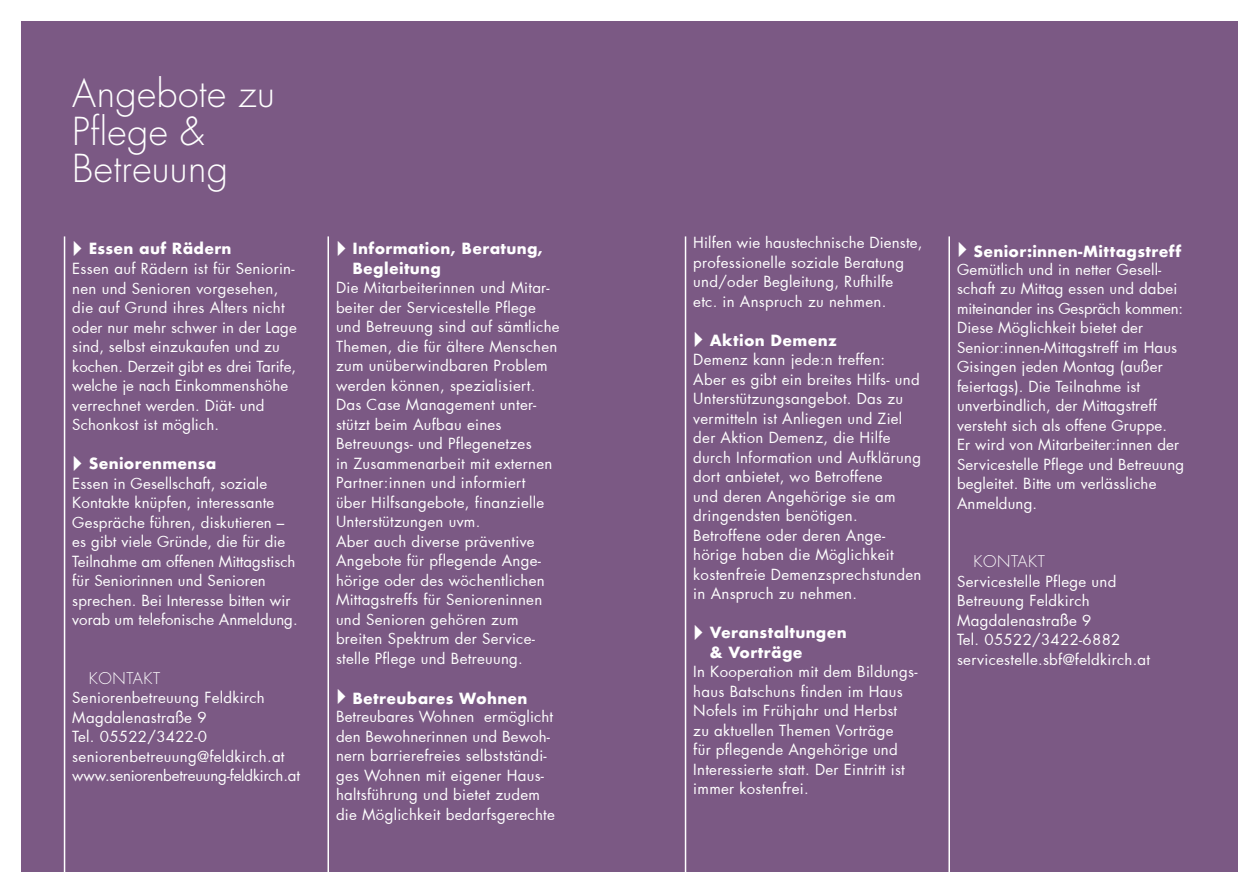
<style>
.page{position:relative;width:1259px;height:893px;background:#fff}
.page>*{position:absolute;margin:0;border:0;box-sizing:border-box;transform-origin:0 0}
.t1{font:300 37.5px/37.5px "Futura";letter-spacing:.01em;color:#fff}
.t2{font:300 15.75px "Futura";letter-spacing:.04em;color:#fff}
.t3{font:15px/19.5px "Futura";letter-spacing:.02em;color:#fff}
.t4{font:700 15px/19.5px "Futura";letter-spacing:.02em;color:#fff}
</style>
<div class="page">
<div style="left:21px;top:21px;width:1216px;height:851px;background:#7b5984"></div>
<hr style="left:685px;top:236px;width:1px;height:657px;background:#fff">
<hr style="left:948px;top:236px;width:2px;height:657px;background:#fff">
<hr style="left:64px;top:236px;width:1px;height:657px;background:#fff">
<hr style="left:327px;top:236px;width:2px;height:657px;background:#fff">
<h1 class="t1" style="left:72px;top:76px;width:204px">Angebote zu<br>Pflege &amp;<br>Betreuung</h1>
<p class="t4" style="left:89px;top:239px;width:144px">Essen auf Rädern</p>
<p class="t3" style="left:72px;top:259px;width:226px">Essen auf Rädern ist für Seniorin&shy;nen und Senioren vorgesehen, die auf Grund ihres Alters nicht oder nur mehr schwer in der Lage sind, selbst einzukaufen und zu kochen. Derzeit gibt es drei Tarife, welche je nach Einkommenshöhe verrechnet werden. Diät- und<br>Schonkost ist möglich.</p>
<p class="t4" style="left:89px;top:454px;width:129px">Seniorenmensa</p>
<p class="t3" style="left:72px;top:473px;width:227px">Essen in Gesellschaft, soziale Kontakte knüpfen, interessante Gespräche führen, diskutieren – es gibt viele Gründe, die für die Teilnahme am offenen Mittagstisch für Seniorinnen und Senioren sprechen. Bei Interesse bitten wir vorab um telefonische Anmeldung.</p>
<p class="t2" style="left:89px;top:668px;width:73px">KONTAKT</p>
<p class="t3" style="left:72px;top:688px;width:229px">Seniorenbetreuung Feldkirch<br>Magdalenastraße 9<br>Tel. 05522/3422-0 seniorenbetreuung@feldkirch.at www.seniorenbetreuung-feldkirch.at</p>
<p class="t4" style="left:352px;top:239px;width:192px">Information, Beratung,<br>Begleitung</p>
<p class="t3" style="left:336px;top:278px;width:225px">Die Mitarbeiterinnen und Mitar&shy;beiter der Servicestelle Pflege und Betreuung sind auf sämtliche<br>Themen, die für ältere Menschen zum unüberwindbaren Problem werden können, spezialisiert.<br>Das Case Management unter&shy;stützt beim Aufbau eines<br>Betreuungs- und Pflegenetzes<br>in Zusammenarbeit mit externen<br>Partner:innen und informiert<br>über Hilfsangebote, finanzielle<br>Unterstützungen uvm.<br>Aber auch diverse präventive<br>Angebote für pflegende Ange&shy;hörige oder des wöchentlichen<br>Mittagstreffs für Senioreninnen und Senioren gehören zum breiten Spektrum der Service&shy;stelle Pflege und Betreuung.</p>
<p class="t4" style="left:352px;top:689px;width:176px">Betreubares Wohnen</p>
<p class="t3" style="left:336px;top:707px;width:220px">Betreubares Wohnen ermöglicht den Bewohnerinnen und Bewoh&shy;nern barrierefreies selbstständi&shy;ges Wohnen mit eigener Haus&shy;haltsführung und bietet zudem die Möglichkeit bedarfsgerechte</p>
<p class="t3" style="left:693px;top:233px;width:230px">Hilfen wie haustechnische Dienste, professionelle soziale Beratung und/oder Begleitung, Rufhilfe<br>etc. in Anspruch zu nehmen.</p>
<p class="t4" style="left:710px;top:330px;width:129px">Aktion Demenz</p>
<p class="t3" style="left:693px;top:350px;width:230px">Demenz kann jede:n treffen:<br>Aber es gibt ein breites Hilfs- und<br>Unterstützungsangebot. Das zu vermitteln ist Anliegen und Ziel der Aktion Demenz, die Hilfe durch Information und Aufklärung dort anbietet, wo Betroffene<br>und deren Angehörige sie am dringendsten benötigen.<br>Betroffene oder deren Ange&shy;hörige haben die Möglichkeit kostenfreie Demenzsprechstunden in Anspruch zu nehmen.</p>
<p class="t4" style="left:710px;top:623px;width:138px">Veranstaltungen &amp; Vorträge</p>
<p class="t3" style="left:693px;top:662px;width:226px">In Kooperation mit dem Bildungs&shy;haus Batschuns finden im Haus<br>Nofels im Frühjahr und Herbst<br>zu aktuellen Themen Vorträge<br>für pflegende Angehörige und<br>Interessierte statt. Der Eintritt ist immer kostenfrei.</p>
<p class="t4" style="left:973px;top:241px;width:209px">Senior:innen-Mittagstreff</p>
<p class="t3" style="left:957px;top:259px;width:229px">Gemütlich und in netter Gesell&shy;schaft zu Mittag essen und dabei miteinander ins Gespräch kommen:<br>Diese Möglichkeit bietet der<br>Senior:innen-Mittagstreff im Haus<br>Gisingen jeden Montag (außer feiertags). Die Teilnahme ist unverbindlich, der Mittagstreff versteht sich als offene Gruppe.<br>Er wird von Mitarbeiter:innen der<br>Servicestelle Pflege und Betreuung begleitet. Bitte um verlässliche<br>Anmeldung.</p>
<p class="t2" style="left:973px;top:551px;width:73px">KONTAKT</p>
<p class="t3" style="left:957px;top:571px;width:195px">Servicestelle Pflege und<br>Betreuung Feldkirch<br>Magdalenastraße 9<br>Tel. 05522/3422-6882 servicestelle.sbf@feldkirch.at</p>
</div>
